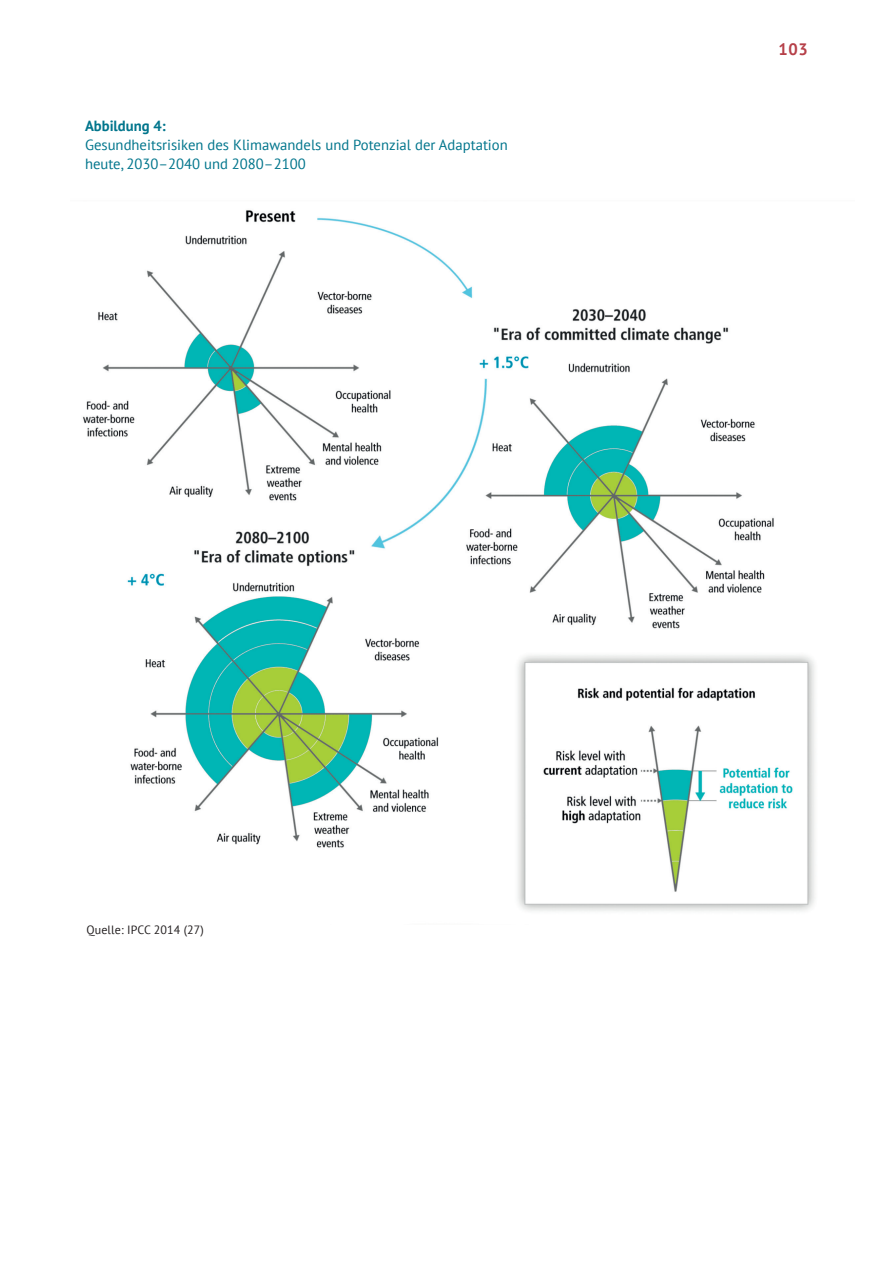
<style>
.page{position:relative;width:893px;height:1263px;background:#fff}
.page>*{position:absolute;margin:0;border:0;box-sizing:border-box;transform-origin:0 0}
.t1{font:700 16.5px "PT Sans";color:#b64049}
.t2{font:14.7px/18.8px "PT Sans";color:#00758c}
.t3{font:700 14.7px "PT Sans";color:#00758c}
.t4{font:12px "PT Sans";letter-spacing:.01em;color:#231f20}
</style>
<div class="page">
<img style="left:83px;top:210px;width:732px;height:701px">
<p class="t3" style="left:85px;top:116px;width:82px">Abbildung 4:</p>
<p class="t2" style="left:85px;top:135px;width:424px">Gesundheitsrisiken des Klimawandels und Potenzial der Adaptation heute, 2030–2040 und 2080–2100</p>
<p class="t1" style="left:778px;top:38px;width:31px">103</p>
<p class="t4" style="left:86px;top:922px;width:119px">Quelle: IPCC 2014 (27)</p>
</div>
